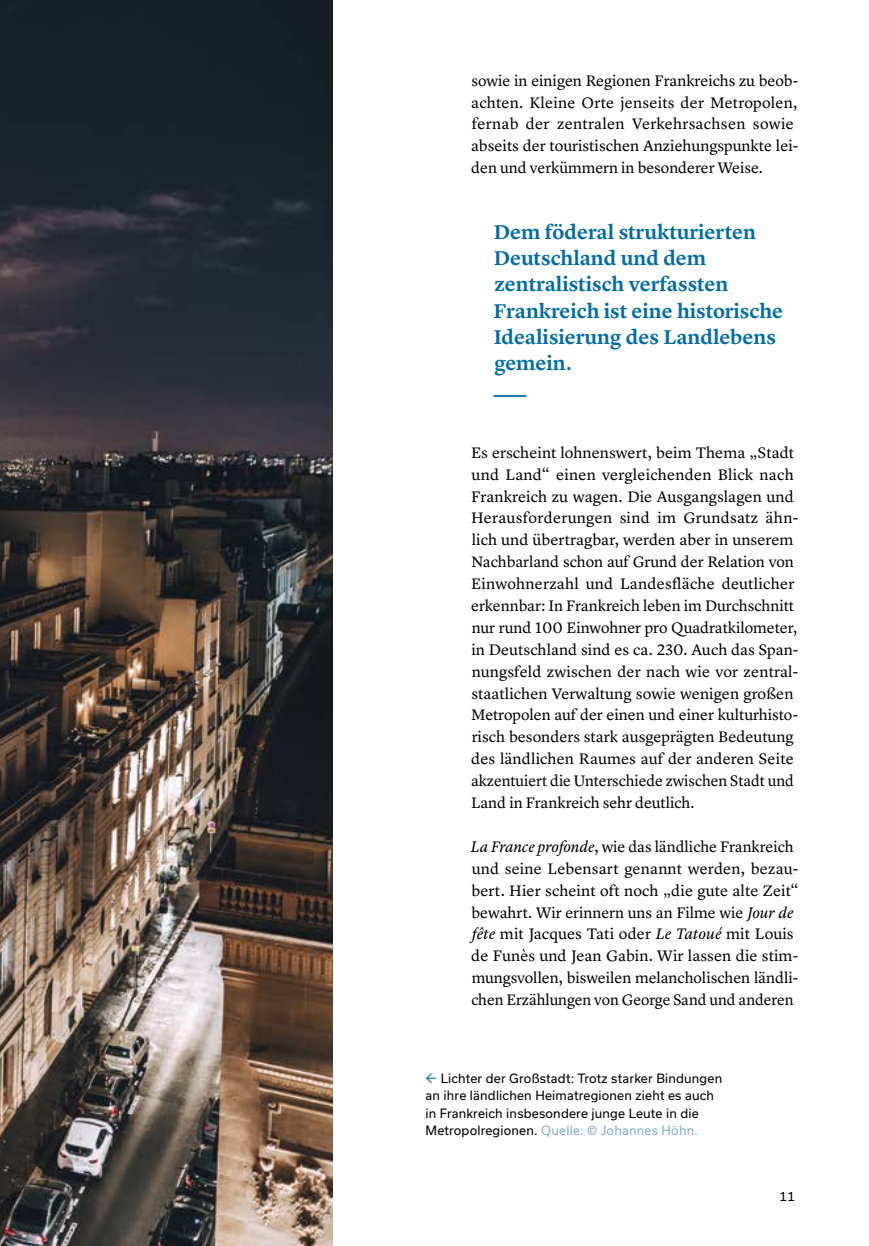
<style>
.page{position:relative;width:869px;height:1246px;background:#fff}
.page>*{position:absolute;margin:0;border:0;box-sizing:border-box;transform-origin:0 0}
.t1{font:600 20.65px/26.2px "Lyon Text";color:#006ca6}
.t2{font:15.75px/21.9px "Lyon Text";color:#000}
.t3{font:12.25px/17.5px "Usual";letter-spacing:.015em;color:#000}
.s1{font-style:italic}
.s2{color:#006ca6}
.s3{color:#85aed2}
</style>
<div class="page">
<hr style="left:493px;top:395px;width:33px;height:2px;background:#006ca6">
<img style="left:0;top:0;width:332px;height:1245px">
<p class="t2" style="left:471px;top:68px;width:328px">sowie in einigen Regionen Frankreichs zu beob&shy;achten. Kleine Orte jenseits der Metropolen, fernab der zentralen Verkehrsachsen sowie abseits der touristischen Anziehungspunkte lei&shy;den und verkümmern in besonderer Weise.</p>
<h1 class="t1" style="left:493px;top:217px;width:291px">Dem föderal strukturierten<br>Deutschland und dem zentralistisch verfassten<br>Frankreich ist eine historische<br>Idealisierung des Landlebens gemein.</h1>
<p class="t2" style="left:471px;top:440px;width:328px">Es erscheint lohnenswert, beim Thema „Stadt und Land“ einen vergleichenden Blick nach Frankreich zu wagen. Die Ausgangslagen und Herausforderungen sind im Grundsatz ähn&shy;lich und übertragbar, werden aber in unserem Nachbarland schon auf Grund der Relation von Einwohnerzahl und Landesfläche deutlicher erkennbar: In Frankreich leben im Durchschnitt nur rund 100 Einwohner pro Quadratkilometer, in Deutschland sind es ca. 230. Auch das Span&shy;nungsfeld zwischen der nach wie vor zentral&shy;staatlichen Verwaltung sowie wenigen großen Metropolen auf der einen und einer kulturhisto&shy;risch besonders stark ausgeprägten Bedeutung des ländlichen Raumes auf der anderen Seite akzentuiert die Unterschiede zwischen Stadt und Land in Frankreich sehr deutlich.</p>
<p class="t2" style="left:470px;top:834px;width:329px"><span class="s1">La France profonde</span>, wie das ländliche Frankreich und seine Lebensart genannt werden, bezau&shy;bert. Hier scheint oft noch „die gute alte Zeit“ bewahrt. Wir erinnern uns an Filme wie <span class="s1">Jour de fête</span> mit Jacques Tati oder <span class="s1">Le Tatoué</span> mit Louis de Funès und Jean Gabin. Wir lassen die stim&shy;mungsvollen, bisweilen melancholischen ländli&shy;chen Erzählungen von George Sand und anderen</p>
<p class="t3" style="left:425px;top:1069px;width:298px"><span class="s2">←</span> Lichter der Großstadt: Trotz starker Bindungen an ihre ländlichen Heimatregionen zieht es auch in Frankreich insbesondere junge Leute in die Metropolregionen. <span class="s3">Quelle: © Johannes Höhn.</span></p>
<p class="t3" style="left:779px;top:1186px;width:17px">11</p>
</div>
